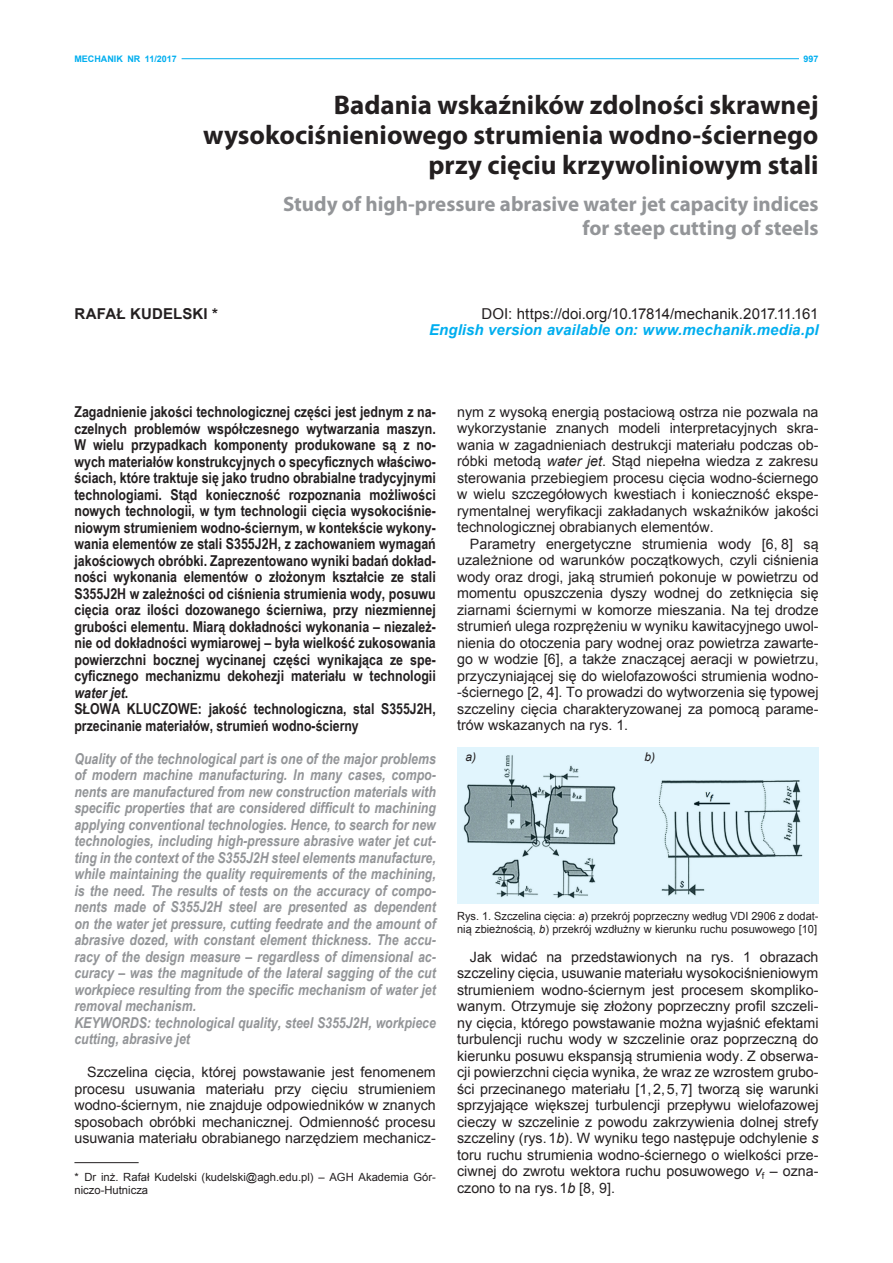
<style>
.page{position:relative;width:893px;height:1263px;background:#fff}
.page>*{position:absolute;margin:0;border:0;box-sizing:border-box;transform-origin:0 0}
.t1{font:700 27px/30px "Myriad Pro";color:#231f20;text-align:right}
.t2{font:700 21px/24px "Myriad Pro";color:#939598;text-align:right}
.t3{font:700 15px/16.5px "Arial Narrow";color:#231f20}
.t4{font:italic 700 15px/16.5px "Arial Narrow";color:#939598}
.t5{font:15px "Arial";color:#231f20}
.t6{font:italic 700 15px "Arial";letter-spacing:.005em;color:#00aeef}
.t7{font:700 15px "Arial";letter-spacing:.005em;color:#231f20}
.t8{font:14.25px/16.5px "Arial";color:#231f20;text-align:justify}
.t9{font:italic 12px "Arial";color:#231f20}
.t10{font:11.25px/12.8px "Arial";color:#231f20}
.t11{font:700 9px "Arial";color:#00aeef}
.s1{font-style:italic}
</style>
<div class="page">
<hr style="left:74px;top:1162px;width:65px;height:1px;background:#231f20">
<hr style="left:182px;top:58px;width:617px;height:1px;background:#00aeef">
<svg style="left:457px;top:748px;width:362px;height:156px;background:#cadee5"></svg>
<p class="t11" style="left:74px;top:53px;width:104px">MECHANIK NR 11/2017</p>
<p class="t11" style="left:804px;top:53px;width:17px">997</p>
<h1 class="t1" style="left:203px;top:89px;width:617px">Badania wskaźników zdolności skrawnej wysokociśnieniowego strumienia wodno-ściernego przy cięciu krzywoliniowym stali</h1>
<h2 class="t2" style="left:283px;top:191px;width:537px">Study of high-pressure abrasive water jet capacity indices for steep cutting of steels</h2>
<p class="t7" style="left:74px;top:303px;width:145px">RAFAŁ KUDELSKI *</p>
<p class="t5" style="left:482px;top:303px;width:338px">DOI: https://doi.org/10.17814/mechanik.2017.11.161</p>
<p class="t6" style="left:429px;top:320px;width:391px">English version available on: www.mechanik.media.pl</p>
<p class="t3" style="left:74px;top:403px;width:363px">Zagadnienie jakości technologicznej części jest jednym z na&shy;czelnych problemów współczesnego wytwarzania maszyn.<br>W wielu przypadkach komponenty produkowane są z no&shy;wych materiałów konstrukcyjnych o specyficznych właściwo&shy;ściach, które traktuje się jako trudno obrabialne tradycyjnymi technologiami. Stąd konieczność rozpoznania możliwości nowych technologii, w tym technologii cięcia wysokociśnie&shy;niowym strumieniem wodno-ściernym, w kontekście wykony&shy;wania elementów ze stali S355J2H, z zachowaniem wymagań jakościowych obróbki. Zaprezentowano wyniki badań dokład&shy;ności wykonania elementów o złożonym kształcie ze stali S355J2H w zależności od ciśnienia strumienia wody, posuwu cięcia oraz ilości dozowanego ścierniwa, przy niezmiennej grubości elementu. Miarą dokładności wykonania – niezależ&shy;nie od dokładności wymiarowej – była wielkość zukosowania powierzchni bocznej wycinanej części wynikająca ze spe&shy;cyficznego mechanizmu dekohezji materiału w technologii <span class="s1">water jet</span>.<br>SŁOWA KLUCZOWE: jakość technologiczna, stal S355J2H, przecinanie materiałów, strumień wodno-ścierny</p>
<p class="t4" style="left:74px;top:749px;width:363px">Quality of the technological part is one of the major problems of modern machine manufacturing. In many cases, compo&shy;nents are manufactured from new construction materials with specific properties that are considered difficult to machining applying conventional technologies. Hence, to search for new technologies, including high-pressure abrasive water jet cut&shy;ting in the context of the S355J2H steel elements manufacture, while maintaining the quality requirements of the machining, is the need. The results of tests on the accuracy of compo&shy;nents made of S355J2H steel are presented as dependent on the water jet pressure, cutting feedrate and the amount of abrasive dozed, with constant element thickness. The accu&shy;racy of the design measure – regardless of dimensional ac&shy;curacy – was the magnitude of the lateral sagging of the cut workpiece resulting from the specific mechanism of water jet removal mechanism.<br>KEYWORDS: technological quality, steel S355J2H, workpiece cutting, abrasive jet</p>
<p class="t8" style="left:74px;top:1064px;width:363px;text-indent:13px">Szczelina cięcia, której powstawanie jest fenomenem procesu usuwania materiału przy cięciu strumieniem wodno-ściernym, nie znajduje odpowiedników w znanych sposobach obróbki mechanicznej. Odmienność procesu usuwania materiału obrabianego narzędziem mechanicz-</p>
<p class="t10" style="left:74px;top:1171px;width:363px">* Dr inż. Rafał Kudelski (kudelski@agh.edu.pl) – AGH Akademia Gór&shy;niczo-Hutnicza</p>
<p class="t8" style="left:457px;top:403px;width:363px">nym z wysoką energią postaciową ostrza nie pozwala na wykorzystanie znanych modeli interpretacyjnych skra&shy;wania w zagadnieniach destrukcji materiału podczas ob&shy;róbki metodą <span class="s1">water jet</span>. Stąd niepełna wiedza z zakresu sterowania przebiegiem procesu cięcia wodno-ściernego w wielu szczegółowych kwestiach i konieczność ekspe&shy;rymentalnej weryfikacji zakładanych wskaźników jakości technologicznej obrabianych elementów.</p>
<p class="t8" style="left:457px;top:535px;width:363px;text-indent:13px">Parametry energetyczne strumienia wody [6, 8] są uzależnione od warunków początkowych, czyli ciśnienia wody oraz drogi, jaką strumień pokonuje w powietrzu od momentu opuszczenia dyszy wodnej do zetknięcia się ziarnami ściernymi w komorze mieszania. Na tej drodze strumień ulega rozprężeniu w wyniku kawitacyjnego uwol&shy;nienia do otoczenia pary wodnej oraz powietrza zawarte&shy;go w wodzie [6], a także znaczącej aeracji w powietrzu, przyczyniającej się do wielofazowości strumienia wodno--ściernego [2, 4]. To prowadzi do wytworzenia się typowej szczeliny cięcia charakteryzowanej za pomocą parame&shy;trów wskazanych na rys. 1.</p>
<p class="t9" style="left:466px;top:749px;width:12px">a)</p>
<p class="t9" style="left:645px;top:749px;width:12px">b)</p>
<p class="t10" style="left:457px;top:910px;width:363px">Rys. 1. Szczelina cięcia: <span class="s1">a</span>) przekrój poprzeczny według VDI 2906 z dodat&shy;nią zbieżnością, <span class="s1">b</span>) przekrój wzdłużny w kierunku ruchu posuwowego [10]</p>
<p class="t8" style="left:457px;top:948px;width:363px;text-indent:13px">Jak widać na przedstawionych na rys. 1 obrazach szczeliny cięcia, usuwanie materiału wysokociśnieniowym strumieniem wodno-ściernym jest procesem skompliko&shy;wanym. Otrzymuje się złożony poprzeczny profil szczeli&shy;ny cięcia, którego powstawanie można wyjaśnić efektami turbulencji ruchu wody w szczelinie oraz poprzeczną do kierunku posuwu ekspansją strumienia wody. Z obserwa&shy;cji powierzchni cięcia wynika, że wraz ze wzrostem grubo&shy;ści przecinanego materiału [1,2,5,7] tworzą się warunki sprzyjające większej turbulencji przepływu wielofazowej cieczy w szczelinie z powodu zakrzywienia dolnej strefy szczeliny (rys.1<span class="s1">b</span>). W wyniku tego następuje odchylenie <span class="s1">s </span>toru ruchu strumienia wodno-ściernego o wielkości prze&shy;ciwnej do zwrotu wektora ruchu posuwowego <span class="s1">v</span><sub>f</sub> – ozna&shy;czono to na rys.1<span class="s1">b</span> [8, 9].</p>
</div>
